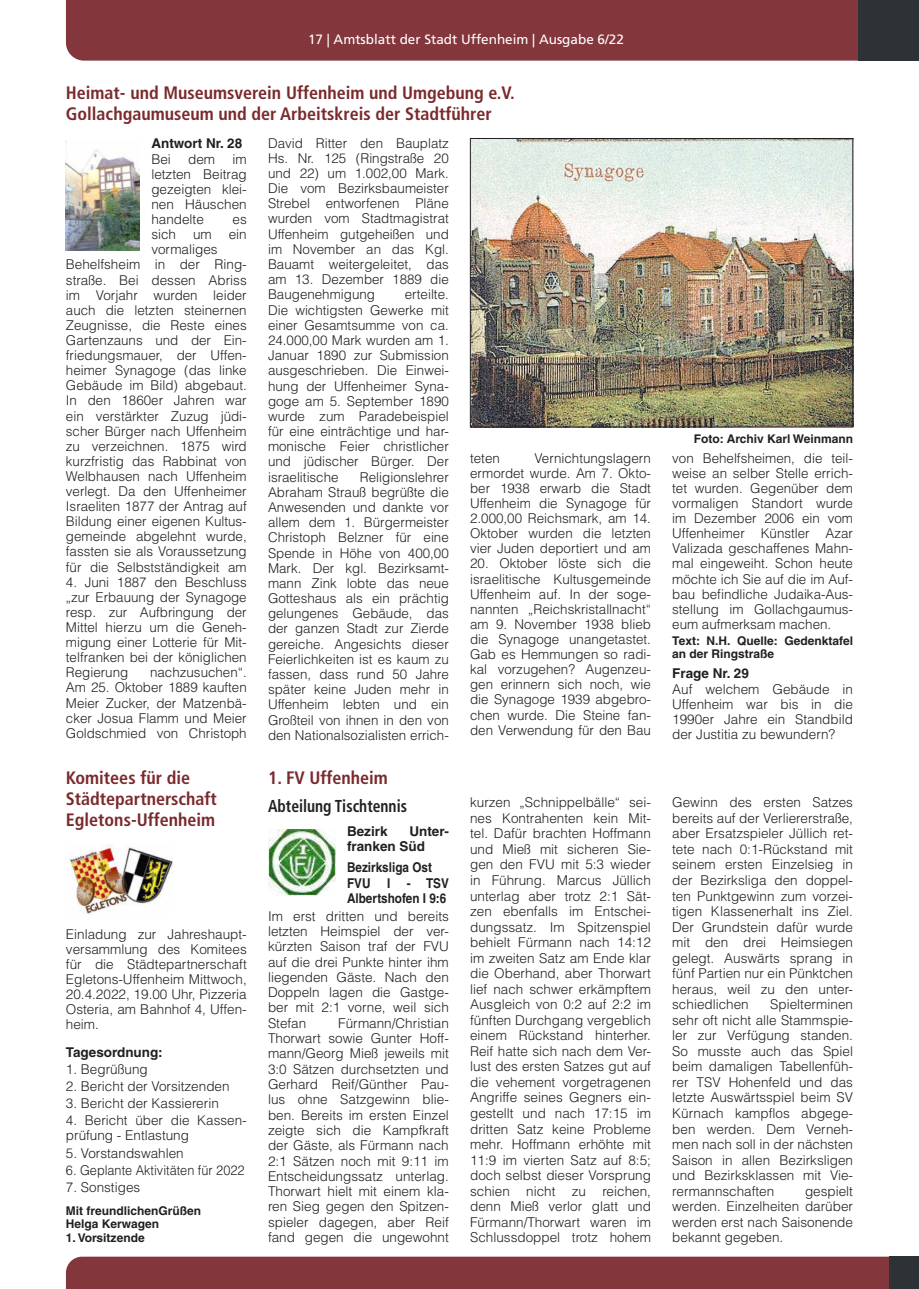
<style>
.page{position:relative;width:919px;height:1289px;background:#fff}
.page>*{position:absolute;margin:0;border:0;box-sizing:border-box;transform-origin:0 0}
.t1{font:700 condensed 18px/21px "Frutiger LT";color:#7a2a2d}
.t2{font:700 condensed 17.25px "Frutiger LT";color:#231f20;scale:.9 1}
.t3{font:300 13.5px/15.1px "Helvetica LT";color:#231f20;text-align:justify}
.t4{font:700 13.5px/15.3px "Helvetica LT";color:#231f20}
.t5{font:13.5px "Frutiger LT";color:#fff}
.t6{font:700 13.5px/15.9px "Helvetica LT";color:#231f20;scale:.87 1}
.t7{font:300 13.5px "Helvetica LT";color:#231f20;scale:.94 1}
.t8{font:700 12px/13.6px "Helvetica LT";color:#231f20}
</style>
<div class="page">
<div style="left:66px;top:1256px;width:823px;height:32px;background:#83363c"></div>
<div style="left:889px;top:1256px;width:29px;height:32px;background:#2c3235"></div>
<div style="left:66px;top:0;width:792px;height:61px;background:#83363c"></div>
<div style="left:858px;top:0;width:60px;height:61px;background:#2c3235"></div>
<img style="left:66px;top:140px;width:73px;height:110px">
<img style="left:472px;top:140px;width:379px;height:285px">
<div style="left:470px;top:138px;width:383px;height:289px;border:1px solid #231f20"></div>
<img style="left:70px;top:845px;width:102px;height:69px">
<img style="left:268px;top:829px;width:67px;height:66px">
<p class="t5" style="left:308px;top:32px;width:317px">17 | Amtsblatt der Stadt Uffenheim | Ausgabe 6/22</p>
<h1 class="t1" style="left:66px;top:82px;width:450px">Heimat- und Museumsverein Uffenheim und Umgebung e.V.<br>Gollachgaumuseum und der Arbeitskreis der Stadtführer</h1>
<p class="t4" style="left:151px;top:135px;width:92px">Antwort Nr. 28</p>
<p class="t3" style="left:151px;top:151px;width:21px">Bei</p>
<p class="t3" style="left:188px;top:151px;width:29px">dem</p>
<p class="t3" style="left:268px;top:135px;width:182px">David Ritter den Bauplatz Hs. Nr. 125 (Ringstraße 20 und 22) um 1.002,00 Mark.<br>Die vom Bezirksbaumeister Strebel entworfenen Pläne wurden vom Stadtmagistrat Uffenheim gutgeheißen und im November an das Kgl.<br>Bauamt weitergeleitet, das am 13. Dezember 1889 die Baugenehmigung</p>
<p class="t3" style="left:151px;top:151px;width:97px;text-indent:81px">im letzten Beitrag gezeigten klei&shy;nen Häuschen handelte</p>
<p class="t3" style="left:232px;top:212px;width:16px">es</p>
<p class="t3" style="left:151px;top:227px;width:26px">sich</p>
<p class="t3" style="left:193px;top:227px;width:20px">um</p>
<p class="t3" style="left:229px;top:227px;width:20px">ein</p>
<p class="t3" style="left:66px;top:242px;width:182px;text-align:left;text-indent:85px">vormaliges<br>Behelfsheim in der Ring&shy;straße. Bei dessen Abriss im Vorjahr wurden leider auch die letzten steinernen<br>Zeugnisse, die Reste eines<br>Gartenzauns und der Ein&shy;friedungsmauer, der Uffen&shy;heimer Synagoge (das linke<br>Gebäude im Bild) abgebaut.<br>In den 1860er Jahren war ein verstärkter Zuzug jüdi&shy;scher Bürger nach Uffenheim zu verzeichnen. 1875 wird kurzfristig das Rabbinat von<br>Welbhausen nach Uffenheim verlegt. Da den Uffenheimer<br>Israeliten 1877 der Antrag auf<br>Bildung einer eigenen Kultus&shy;gemeinde abgelehnt wurde, fassten sie als Voraussetzung für die Selbstständigkeit am</p>
<p class="t3" style="left:66px;top:574px;width:182px">4. Juni 1887 den Beschluss „zur Erbauung der Synagoge resp. zur Aufbringung der Mittel hierzu um die Geneh&shy;migung einer Lotterie für Mit&shy;telfranken bei der königlichen Regierung</p>
<p class="t3" style="left:268px;top:287px;width:182px;text-indent:137px">erteilte.<br>Die wichtigsten Gewerke mit einer Gesamtsumme von ca.<br>24.000,00 Mark wurden am 1.<br>Januar 1890 zur Submission ausgeschrieben. Die Einwei&shy;hung der Uffenheimer Syna&shy;goge am 5. September 1890 wurde zum Paradebeispiel für eine einträchtige und har&shy;monische Feier christlicher und jüdischer Bürger. Der israelitische</p>
<p class="t3" style="left:470px;top:450px;width:182px;text-indent:64px">Vernichtungslagern ermordet wurde. Am 7. Okto&shy;ber 1938 erwarb die Stadt Uffenheim die Synagoge für 2.000,00 Reichsmark, am 14.<br>Oktober wurden die letzten vier Juden deportiert und am</p>
<p class="t3" style="left:470px;top:556px;width:182px">20. Oktober löste sich die israelitische Kultusgemeinde Uffenheim auf. In der soge&shy;nannten „Reichskristallnacht“ am 9. November 1938 blieb die Synagoge unangetastet.<br>Gab es Hemmungen so radi&shy;kal vorzugehen? Augenzeu&shy;gen erinnern sich noch, wie die Synagoge 1939 abgebro&shy;chen wurde. Die Steine fan&shy;den Verwendung für den Bau</p>
<p class="t3" style="left:470px;top:450px;width:31px">teten</p>
<p class="t3" style="left:268px;top:469px;width:182px;text-indent:92px">Religionslehrer Abraham Strauß begrüßte die Anwesenden und dankte vor allem dem 1. Bürgermeister Christoph Belzner für eine Spende in Höhe von 400,00<br>Mark. Der kgl. Bezirksamt&shy;mann Zink lobte das neue Gotteshaus als ein prächtig gelungenes Gebäude, das der ganzen Stadt zur Zierde gereiche. Angesichts dieser Feierlichkeiten ist es kaum zu fassen, dass rund 50 Jahre später keine Juden mehr in Uffenheim lebten und ein Großteil von ihnen in den von den Nationalsozialisten errich-</p>
<p class="t3" style="left:66px;top:664px;width:182px;text-indent:84px">nachzusuchen“.<br>Am 25. Oktober 1889 kauften Meier Zucker, der Matzenbä&shy;cker Josua Flamm und Meier Goldschmied von Christoph</p>
<p class="t8" style="left:693px;top:431px;width:161px">Foto: Archiv Karl Weinmann</p>
<p class="t3" style="left:672px;top:450px;width:182px">von Behelfsheimen, die teil&shy;weise an selber Stelle errich&shy;tet wurden. Gegenüber dem vormaligen Standort wurde im Dezember 2006 ein vom Uffenheimer Künstler Azar Valizada geschaffenes Mahn&shy;mal eingeweiht. Schon heute möchte ich Sie auf die im Auf&shy;bau befindliche Judaika-Aus&shy;stellung im Gollachgaumus&shy;eum aufmerksam machen.</p>
<p class="t8" style="left:672px;top:633px;width:182px">Text: N.H. Quelle: Gedenktafel an der Ringstraße</p>
<p class="t4" style="left:672px;top:665px;width:78px">Frage Nr. 29</p>
<p class="t3" style="left:672px;top:681px;width:182px">Auf welchem Gebäude in Uffenheim war bis in die 1990er Jahre ein Standbild der Justitia zu bewundern?</p>
<h1 class="t1" style="left:66px;top:766px;width:152px">Komitees für die<br>Städtepartnerschaft<br>Egletons-Uffenheim</h1>
<p class="t3" style="left:66px;top:926px;width:182px">Einladung zur Jahreshaupt&shy;versammlung des Komitees für die Städtepartnerschaft Egletons-Uffenheim Mittwoch, 20.4.2022, 19.00 Uhr, Pizzeria Osteria, am Bahnhof 4, Uffen&shy;heim.</p>
<p class="t4" style="left:66px;top:1044px;width:98px">Tagesordnung:</p>
<p class="t3" style="left:66px;top:1061px;width:83px">1. Begrüßung</p>
<p class="t3" style="left:66px;top:1078px;width:165px">2. Bericht der Vorsitzenden</p>
<p class="t3" style="left:66px;top:1095px;width:154px">3. Bericht der Kassiererin</p>
<p class="t3" style="left:66px;top:1112px;width:182px">4. Bericht über die Kassen&shy;prüfung - Entlastung</p>
<p class="t3" style="left:66px;top:1145px;width:119px">5. Vorstandswahlen</p>
<p class="t7" style="left:66px;top:1161px;width:191px">6. Geplante Aktivitäten für 2022</p>
<p class="t3" style="left:66px;top:1179px;width:76px">7. Sonstiges</p>
<p class="t8" style="left:66px;top:1203px;width:137px">Mit freundlichenGrüßen<br>Helga Kerwagen</p>
<p class="t8" style="left:66px;top:1230px;width:80px">1. Vorsitzende</p>
<h1 class="t1" style="left:268px;top:766px;width:121px">1. FV Uffenheim</h1>
<p class="t2" style="left:268px;top:795px;width:156px">Abteilung Tischtennis</p>
<p class="t4" style="left:347px;top:823px;width:42px">Bezirk</p>
<p class="t4" style="left:347px;top:823px;width:103px;text-indent:62px">Unter&shy;franken Süd</p>
<p class="t6" style="left:347px;top:858px;width:118px">Bezirksliga Ost<br>FVU I - TSV<br>Albertshofen I 9:6</p>
<p class="t3" style="left:268px;top:908px;width:182px">Im erst dritten und bereits letzten Heimspiel der ver&shy;kürzten Saison traf der FVU auf die drei Punkte hinter ihm liegenden Gäste. Nach den Doppeln lagen die Gastge&shy;ber mit 2:1 vorne, weil sich Stefan</p>
<p class="t3" style="left:268px;top:1015px;width:182px;text-indent:70px">Fürmann/Christian Thorwart sowie Gunter Hoff&shy;mann/Georg Mieß jeweils mit 3:0 Sätzen durchsetzten und Gerhard Reif/Günther Pau&shy;lus ohne Satzgewinn blie&shy;ben. Bereits im ersten Einzel zeigte sich die Kampfkraft der Gäste, als Fürmann nach 2:1 Sätzen noch mit 9:11 im Entscheidungssatz unterlag.<br>Thorwart hielt mit einem kla&shy;ren Sieg gegen den Spitzen&shy;spieler dagegen, aber Reif fand gegen die ungewohnt</p>
<p class="t3" style="left:470px;top:794px;width:182px">kurzen „Schnippelbälle“ sei&shy;nes Kontrahenten kein Mit&shy;tel. Dafür brachten Hoffmann und Mieß mit sicheren Sie&shy;gen den FVU mit 5:3 wieder in Führung. Marcus Jüllich unterlag aber trotz 2:1 Sät&shy;zen ebenfalls im Entschei&shy;dungssatz. Im Spitzenspiel behielt Fürmann nach 14:12 im zweiten Satz am Ende klar die Oberhand, aber Thorwart lief nach schwer erkämpftem Ausgleich von 0:2 auf 2:2 im fünften Durchgang vergeblich einem Rückstand hinterher.<br>Reif hatte sich nach dem Ver&shy;lust des ersten Satzes gut auf die vehement vorgetragenen Angriffe seines Gegners ein&shy;gestellt und nach 17:15 im dritten Satz keine Probleme mehr. Hoffmann erhöhte mit 11:9 im vierten Satz auf 8:5; doch selbst dieser Vorsprung schien nicht zu reichen, denn Mieß verlor glatt und Fürmann/Thorwart waren im Schlussdoppel trotz hohem</p>
<p class="t3" style="left:672px;top:794px;width:182px;line-height:15.6px">Gewinn des ersten Satzes bereits auf der Verliererstraße, aber Ersatzspieler Jüllich ret&shy;tete nach 0:1-Rückstand mit seinem ersten Einzelsieg in der Bezirksliga den doppel&shy;ten Punktgewinn zum vorzei&shy;tigen Klassenerhalt ins Ziel.<br>Der Grundstein dafür wurde mit den drei Heimsiegen gelegt. Auswärts sprang in fünf Partien nur ein Pünktchen heraus, weil zu den unter&shy;schiedlichen</p>
<p class="t3" style="left:672px;top:996px;width:182px;text-indent:98px">Spielterminen sehr oft nicht alle Stammspie&shy;ler zur Verfügung standen.<br>So musste auch das Spiel beim damaligen Tabellenfüh&shy;rer TSV Hohenfeld und das letzte Auswärtsspiel beim SV Kürnach kampflos abgege&shy;ben werden. Dem Verneh&shy;men nach soll in der nächsten Saison in allen Bezirksligen und Bezirksklassen mit Vie&shy;rermannschaften</p>
<p class="t3" style="left:672px;top:1182px;width:182px;text-indent:133px">gespielt werden. Einzelheiten darüber werden erst nach Saisonende bekannt gegeben.</p>
</div>
